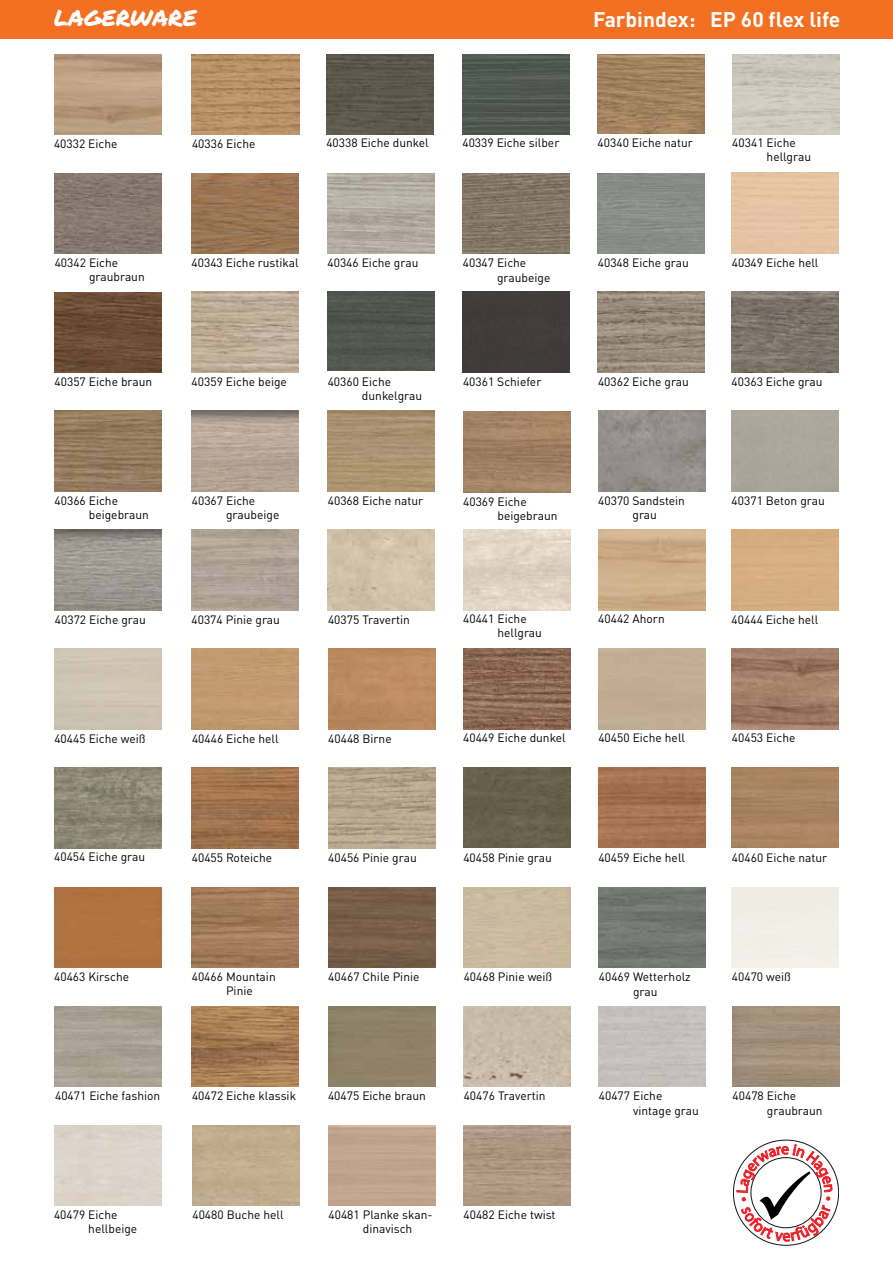
<style>
.page{position:relative;width:893px;height:1263px;background:#fff}
.page>*{position:absolute;margin:0;border:0;box-sizing:border-box;transform-origin:0 0}
.t1{font:22.5px "Permanent Marker";color:#fff}
.t2{font:700 21px "DINOT";color:#fff}
.t3{font:12px/14.4px "DINOT";color:#000}
</style>
<div class="page">
<img style="left:732px;top:649px;width:107px;height:80px">
<img style="left:598px;top:767px;width:107px;height:81px">
<img style="left:192px;top:54px;width:107px;height:80px">
<div style="left:328px;top:649px;width:107px;height:80px;background:#bb8a5f"></div>
<img style="left:54px;top:768px;width:107px;height:80px">
<img style="left:732px;top:767px;width:107px;height:81px">
<img style="left:192px;top:887px;width:107px;height:80px">
<img style="left:463px;top:649px;width:107px;height:80px">
<img style="left:192px;top:768px;width:107px;height:80px">
<img style="left:328px;top:887px;width:107px;height:80px">
<img style="left:192px;top:1006px;width:107px;height:81px">
<img style="left:732px;top:1006px;width:107px;height:81px">
<img style="left:54px;top:54px;width:107px;height:80px">
<img style="left:326px;top:54px;width:107px;height:80px">
<img style="left:328px;top:768px;width:107px;height:80px">
<img style="left:462px;top:54px;width:107px;height:80px">
<div style="left:54px;top:887px;width:107px;height:80px;background:#b17342"></div>
<img style="left:598px;top:887px;width:107px;height:80px">
<div style="left:328px;top:1006px;width:107px;height:81px;background:#908067"></div>
<div style="left:192px;top:649px;width:107px;height:80px;background:#c29a71"></div>
<div style="left:463px;top:767px;width:107px;height:81px;background:#66604a"></div>
<img style="left:463px;top:1006px;width:108px;height:80px">
<div style="left:0;top:0;width:893px;height:38px;background:#f36f21"></div>
<img style="left:597px;top:54px;width:107px;height:80px">
<img style="left:55px;top:173px;width:107px;height:81px">
<img style="left:191px;top:173px;width:107px;height:81px">
<img style="left:463px;top:1125px;width:108px;height:80px">
<img style="left:463px;top:173px;width:107px;height:81px">
<img style="left:54px;top:292px;width:107px;height:81px">
<img style="left:191px;top:292px;width:107px;height:80px">
<div style="left:327px;top:292px;width:108px;height:79px;background:#51564f"></div>
<div style="left:463px;top:292px;width:107px;height:80px;background:#413c3b"></div>
<img style="left:598px;top:292px;width:107px;height:80px">
<img style="left:731px;top:292px;width:107px;height:80px">
<img style="left:54px;top:411px;width:107px;height:80px">
<img style="left:192px;top:411px;width:107px;height:80px">
<img style="left:328px;top:411px;width:107px;height:80px">
<img style="left:463px;top:412px;width:107px;height:80px">
<img style="left:55px;top:530px;width:107px;height:80px">
<svg style="left:733px;top:1140px;width:106px;height:106px"></svg>
<h1 class="t1" style="left:54px;top:1px;width:144px">LAGERWARE</h1>
<h2 class="t2" style="left:593px;top:6px;width:249px">Farbindex: EP 60 flex life</h2>
<p class="t3" style="left:54px;top:136px;width:65px">40332 Eiche</p>
<p class="t3" style="left:192px;top:136px;width:65px">40336 Eiche</p>
<p class="t3" style="left:326px;top:135px;width:104px">40338 Eiche dunkel</p>
<p class="t3" style="left:462px;top:135px;width:98px">40339 Eiche silber</p>
<p class="t3" style="left:598px;top:135px;width:97px">40340 Eiche natur</p>
<p class="t3" style="left:767px;top:135px;width:46px;text-indent:-34px">40341 Eiche hellgrau</p>
<p class="t3" style="left:89px;top:255px;width:57px;text-indent:-34px">40342 Eiche graubraun</p>
<p class="t3" style="left:192px;top:255px;width:109px">40343 Eiche rustikal</p>
<p class="t3" style="left:327px;top:255px;width:93px">40346 Eiche grau</p>
<p class="t3" style="left:497px;top:255px;width:55px;text-indent:-34px">40347 Eiche graubeige</p>
<p class="t3" style="left:598px;top:255px;width:93px">40348 Eiche grau</p>
<p class="t3" style="left:732px;top:255px;width:88px">40349 Eiche hell</p>
<p class="t3" style="left:55px;top:374px;width:99px">40357 Eiche braun</p>
<p class="t3" style="left:192px;top:374px;width:97px">40359 Eiche beige</p>
<p class="t3" style="left:362px;top:374px;width:62px;text-indent:-34px">40360 Eiche dunkelgrau</p>
<p class="t3" style="left:463px;top:374px;width:80px">40361 Schiefer</p>
<p class="t3" style="left:598px;top:374px;width:93px">40362 Eiche grau</p>
<p class="t3" style="left:732px;top:374px;width:93px">40363 Eiche grau</p>
<p class="t3" style="left:89px;top:493px;width:62px;text-indent:-34px">40366 Eiche beigebraun</p>
<p class="t3" style="left:226px;top:493px;width:55px;text-indent:-34px">40367 Eiche graubeige</p>
<p class="t3" style="left:328px;top:493px;width:97px">40368 Eiche natur</p>
<p class="t3" style="left:497px;top:494px;width:62px;text-indent:-34px">40369 Eiche beigebraun</p>
<p class="t3" style="left:598px;top:493px;width:88px;text-align:center">40370 Sandstein grau</p>
<p class="t3" style="left:732px;top:493px;width:95px">40371 Beton grau</p>
<p class="t3" style="left:55px;top:612px;width:93px">40372 Eiche grau</p>
<p class="t3" style="left:191px;top:612px;width:90px">40374 Pinie grau</p>
<p class="t3" style="left:328px;top:612px;width:83px">40375 Travertin</p>
<p class="t3" style="left:497px;top:611px;width:46px;text-indent:-34px">40441 Eiche hellgrau</p>
<p class="t3" style="left:598px;top:611px;width:68px">40442 Ahorn</p>
<p class="t3" style="left:732px;top:612px;width:88px">40444 Eiche hell</p>
<p class="t3" style="left:54px;top:731px;width:93px">40445 Eiche weiß</p>
<p class="t3" style="left:192px;top:731px;width:88px">40446 Eiche hell</p>
<p class="t3" style="left:328px;top:731px;width:65px">40448 Birne</p>
<p class="t3" style="left:463px;top:730px;width:104px">40449 Eiche dunkel</p>
<p class="t3" style="left:598px;top:730px;width:88px">40450 Eiche hell</p>
<p class="t3" style="left:732px;top:730px;width:65px">40453 Eiche</p>
<p class="t3" style="left:54px;top:850px;width:93px">40454 Eiche grau</p>
<p class="t3" style="left:732px;top:850px;width:97px">40460 Eiche natur</p>
<p class="t3" style="left:463px;top:850px;width:90px">40458 Pinie grau</p>
<p class="t3" style="left:598px;top:850px;width:88px">40459 Eiche hell</p>
<p class="t3" style="left:192px;top:850px;width:82px">40455 Roteiche</p>
<p class="t3" style="left:328px;top:850px;width:90px">40456 Pinie grau</p>
<p class="t3" style="left:54px;top:969px;width:76px">40463 Kirsche</p>
<p class="t3" style="left:599px;top:969px;width:93px;text-align:center">40469 Wetterholz grau</p>
<p class="t3" style="left:226px;top:969px;width:51px;text-indent:-34px">40466 Mountain<br>Pinie</p>
<p class="t3" style="left:464px;top:969px;width:90px">40468 Pinie weiß</p>
<p class="t3" style="left:328px;top:969px;width:93px">40467 Chile Pinie</p>
<p class="t3" style="left:732px;top:969px;width:60px">40470 weiß</p>
<p class="t3" style="left:55px;top:1088px;width:107px">40471 Eiche fashion</p>
<p class="t3" style="left:192px;top:1088px;width:106px">40472 Eiche klassik</p>
<p class="t3" style="left:328px;top:1088px;width:99px">40475 Eiche braun</p>
<p class="t3" style="left:464px;top:1088px;width:83px">40476 Travertin</p>
<p class="t3" style="left:633px;top:1088px;width:67px;text-indent:-34px">40477 Eiche vintage grau</p>
<p class="t3" style="left:767px;top:1088px;width:57px;text-indent:-34px">40478 Eiche graubraun</p>
<p class="t3" style="left:88px;top:1207px;width:50px;text-indent:-34px">40479 Eiche hellbeige</p>
<p class="t3" style="left:192px;top:1207px;width:93px">40480 Buche hell</p>
<p class="t3" style="left:363px;top:1207px;width:71px;text-indent:-34px">40481 Planke skan&shy;dinavisch</p>
<p class="t3" style="left:463px;top:1207px;width:94px">40482 Eiche twist</p>
</div>
